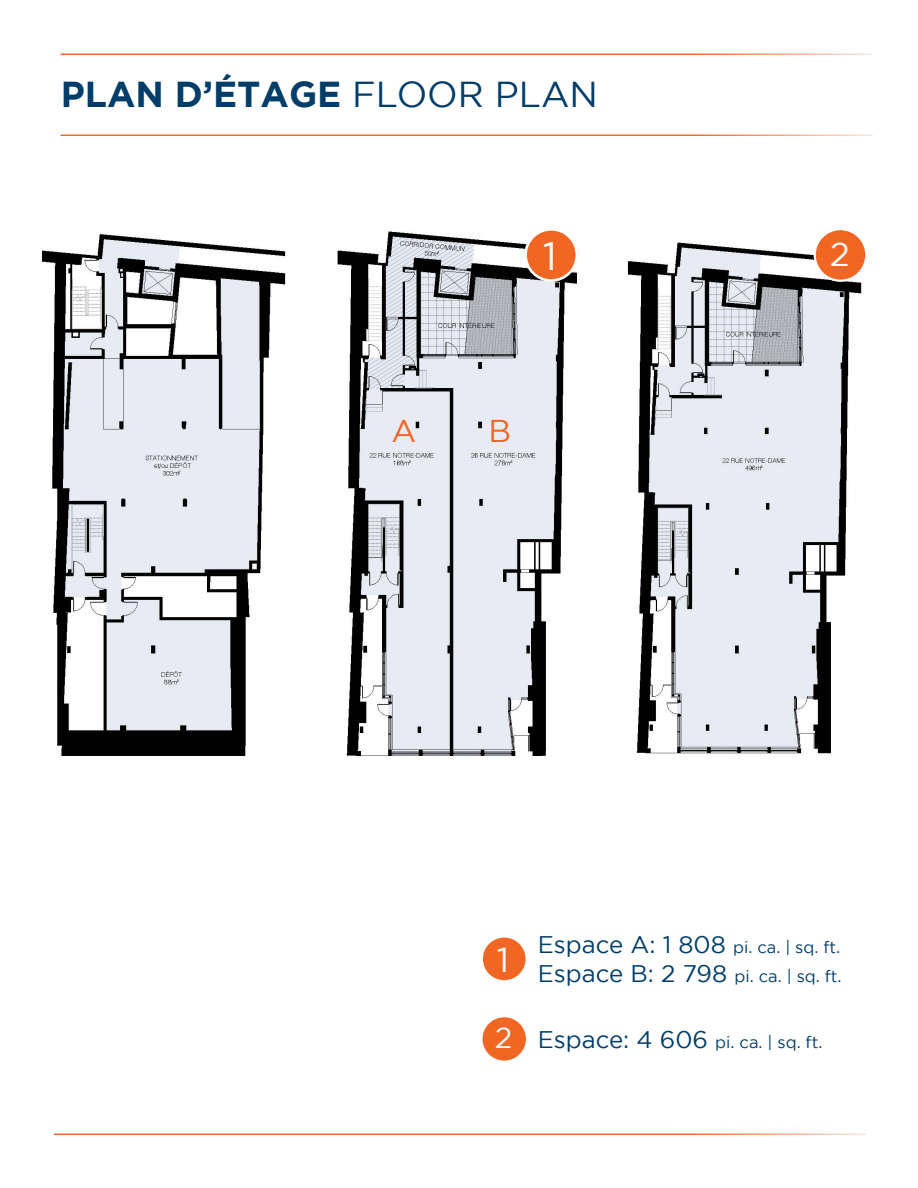
<style>
.page{position:relative;width:918px;height:1188px;background:#fff}
.page>*{position:absolute;margin:0;border:0;box-sizing:border-box;transform-origin:0 0}
.t1{font:39.45px "Gotham";color:#fff}
.t2{font:700 36px "Gotham";color:#003d69}
.t3{font:34.65px "Gotham";color:#fff}
.t4{font:33.3px "Gotham";color:#fff}
.t5{font:31.5px "Gotham";color:#f26624}
.t6{font:29.25px "Gotham";color:#fff}
.t7{font:16.5px "Gotham";color:#003d69}
.s1{font-weight:400}
.s2{font-size:24px}
</style>
<div class="page">
<hr style="left:61px;top:135px;width:812px;height:1px;background:#f26624">
<hr style="left:61px;top:54px;width:812px;height:1px;background:#f26624">
<hr style="left:54px;top:1134px;width:812px;height:1px;background:#f26624">
<div style="left:482px;top:936px;width:45px;height:45px;background:#f26624;border-radius:50%"></div>
<div style="left:481px;top:935px;width:47px;height:48px;border:2px solid #fff;border-radius:50%"></div>
<div style="left:482px;top:1016px;width:45px;height:46px;background:#f26624;border-radius:50%"></div>
<div style="left:481px;top:1015px;width:47px;height:48px;border:2px solid #fff;border-radius:50%"></div>
<img style="left:43px;top:231px;width:534px;height:525px">
<svg style="left:627px;top:242px;width:235px;height:512px;fill:#e8ebf4"></svg>
<div style="left:526px;top:229px;width:51px;height:52px;background:#f26624;border-radius:50%"></div>
<div style="left:524px;top:228px;width:54px;height:54px;border:3px solid #fff;border-radius:50%"></div>
<div style="left:815px;top:229px;width:51px;height:52px;background:#f26624;border-radius:50%"></div>
<div style="left:814px;top:228px;width:53px;height:54px;border:2px solid #fff;border-radius:50%"></div>
<p class="t2" style="left:61px;top:74px;width:539px">PLAN D’ÉTAGE <span class="s1">FLOOR PLAN</span></p>
<p class="t1" style="left:543px;top:234px;width:16px">1</p>
<p class="t4" style="left:830px;top:235px;width:21px">2</p>
<p class="t5" style="left:391px;top:413px;width:26px">A</p>
<p class="t5" style="left:489px;top:413px;width:24px">B</p>
<p class="t3" style="left:497px;top:941px;width:14px">1</p>
<p class="t7" style="left:538px;top:938px;width:304px"><span class="s2">Espace A: 1 808</span> pi. ca. | sq. ft.</p>
<p class="t7" style="left:538px;top:967px;width:305px"><span class="s2">Espace B: 2 798</span> pi. ca. | sq. ft.</p>
<p class="t6" style="left:495px;top:1022px;width:19px">2</p>
<p class="t7" style="left:538px;top:1033px;width:286px"><span class="s2">Espace: 4 606</span> pi. ca. | sq. ft.</p>
</div>
